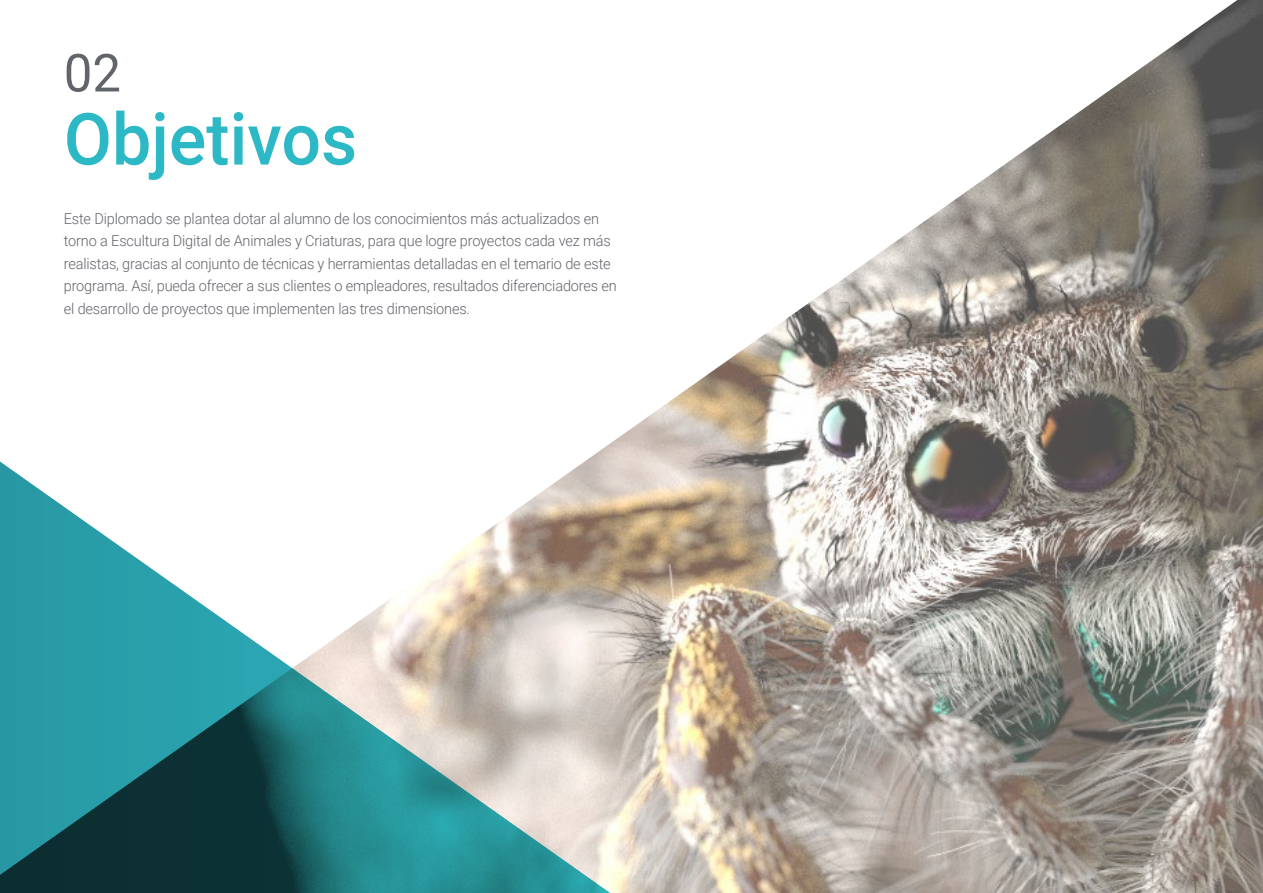
<style>
.page{position:relative;width:1263px;height:893px;background:#fff}
.page>*{position:absolute;margin:0;border:0;box-sizing:border-box;transform-origin:0 0}
.t1{font:500 72px "Roboto";color:#2db8c5}
.t2{font:52.5px "Roboto";color:#61646a}
.t3{font:300 15px/22.5px "Roboto";letter-spacing:-.01em;color:#61646a}
</style>
<div class="page">
<img style="left:607px;top:0;width:656px;height:893px">
<svg style="left:0;top:446px;width:640px;height:447px"></svg>
<h2 class="t2" style="left:64px;top:36px;width:59px">02</h2>
<h1 class="t1" style="left:64px;top:89px;width:295px">Objetivos</h1>
<p class="t3" style="left:64px;top:207px;width:555px">Este Diplomado se plantea dotar al alumno de los conocimientos más actualizados en torno a Escultura Digital de Animales y Criaturas, para que logre proyectos cada vez más realistas, gracias al conjunto de técnicas y herramientas detalladas en el temario de este programa. Así, pueda ofrecer a sus clientes o empleadores, resultados diferenciadores en el desarrollo de proyectos que implementen las tres dimensiones.</p>
</div>
